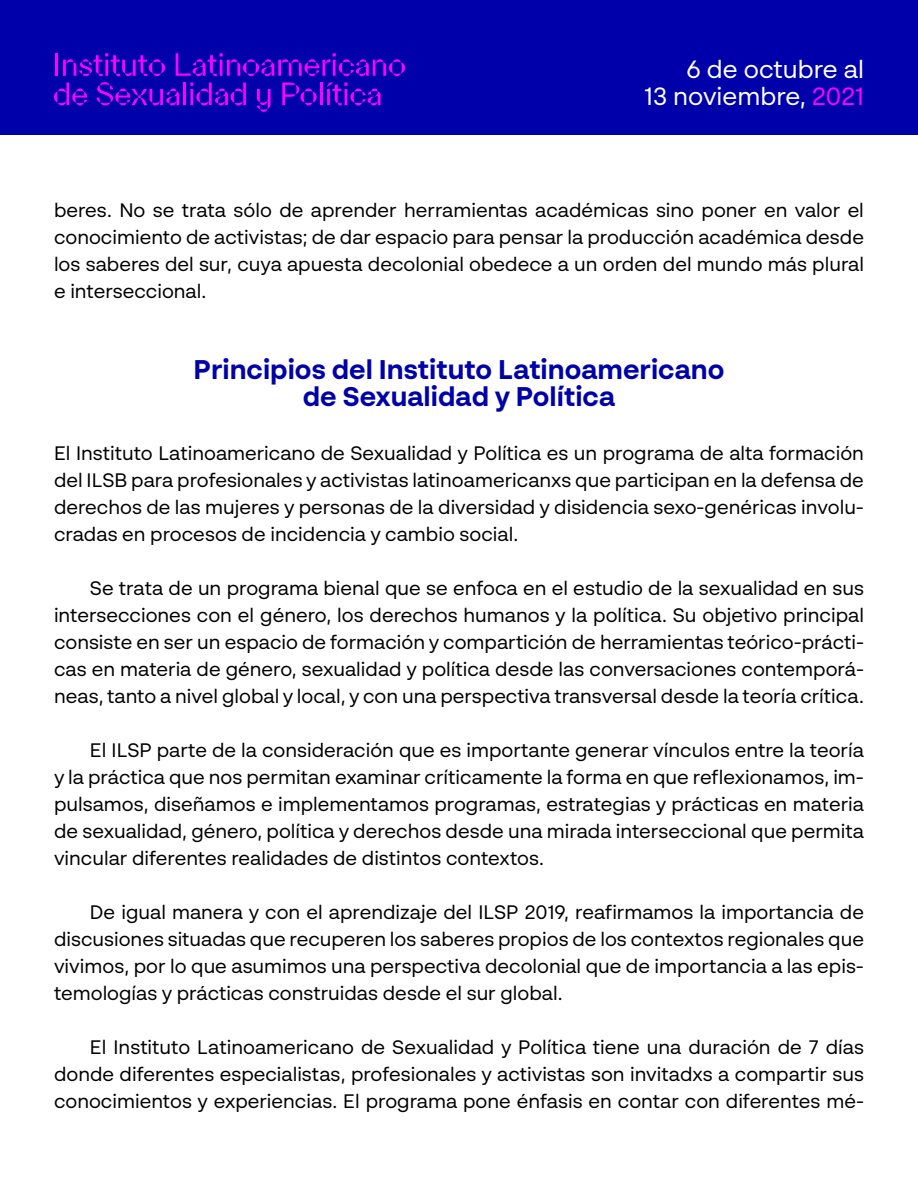
<style>
.page{position:relative;width:918px;height:1188px;background:#fff}
.page>*{position:absolute;margin:0;border:0;box-sizing:border-box;transform-origin:0 0}
.t1{font:700 27px/27px "BR Sonoma";color:#0000ab;text-align:center}
.t2{font:24.9px/26.4px "BR Sonoma";color:#fff;text-align:right}
.t3{font:19.5px/27px "BR Sonoma";color:#000;text-align:justify}
.s1{color:#f0f}
</style>
<div class="page">
<div style="left:0;top:0;width:918px;height:135px;background:#0000ab"></div>
<hr style="left:56px;top:53px;width:2px;height:23px;background:#f0f">
<svg style="left:63px;top:53px;width:102px;height:23px"></svg>
<svg style="left:176px;top:53px;width:229px;height:23px"></svg>
<svg style="left:54px;top:83px;width:33px;height:22px"></svg>
<svg style="left:97px;top:82px;width:82px;height:23px"></svg>
<hr style="left:183px;top:83px;width:3px;height:22px;background:#f0f">
<svg style="left:190px;top:83px;width:56px;height:22px"></svg>
<svg style="left:257px;top:89px;width:14px;height:23px"></svg>
<svg style="left:282px;top:83px;width:35px;height:22px"></svg>
<hr style="left:320px;top:83px;width:3px;height:22px;background:#f0f">
<svg style="left:327px;top:83px;width:54px;height:22px"></svg>
<p class="t2" style="left:644px;top:56px;width:222px">6 de octubre al<br>13 noviembre, <span class="s1">2021</span></p>
<p class="t3" style="left:54px;top:196px;width:812px">beres. No se trata sólo de aprender herramientas académicas sino poner en valor el conocimiento de activistas; de dar espacio para pensar la producción académica desde los saberes del sur, cuya apuesta decolonial obedece a un orden del mundo más plural e interseccional.</p>
<h1 class="t1" style="left:194px;top:355px;width:532px">Principios del Instituto Latinoamericano de Sexualidad y Política</h1>
<p class="t3" style="left:54px;top:439px;width:812px">El Instituto Latinoamericano de Sexualidad y Política es un programa de alta formación del ILSB para profesionales y activistas latinoamericanxs que participan en la defensa de derechos de las mujeres y personas de la diversidad y disidencia sexo-genéricas involu&shy;cradas en procesos de incidencia y cambio social.</p>
<p class="t3" style="left:54px;top:574px;width:812px;text-indent:36px">Se trata de un programa bienal que se enfoca en el estudio de la sexualidad en sus intersecciones con el género, los derechos humanos y la política. Su objetivo principal consiste en ser un espacio de formación y compartición de herramientas teórico-prácti&shy;cas en materia de género, sexualidad y política desde las conversaciones contemporá&shy;neas, tanto a nivel global y local, y con una perspectiva transversal desde la teoría crítica.</p>
<p class="t3" style="left:54px;top:736px;width:812px;text-indent:36px">El ILSP parte de la consideración que es importante generar vínculos entre la teoría y la práctica que nos permitan examinar críticamente la forma en que reflexionamos, im&shy;pulsamos, diseñamos e implementamos programas, estrategias y prácticas en materia de sexualidad, género, política y derechos desde una mirada interseccional que permita vincular diferentes realidades de distintos contextos.</p>
<p class="t3" style="left:54px;top:898px;width:812px;text-indent:36px">De igual manera y con el aprendizaje del ILSP 2019, reafirmamos la importancia de discusiones situadas que recuperen los saberes propios de los contextos regionales que vivimos, por lo que asumimos una perspectiva decolonial que de importancia a las epis&shy;temologías y prácticas construidas desde el sur global.</p>
<p class="t3" style="left:54px;top:1033px;width:812px;text-indent:36px">El Instituto Latinoamericano de Sexualidad y Política tiene una duración de 7 días donde diferentes especialistas, profesionales y activistas son invitadxs a compartir sus conocimientos y experiencias. El programa pone énfasis en contar con diferentes mé-</p>
</div>
